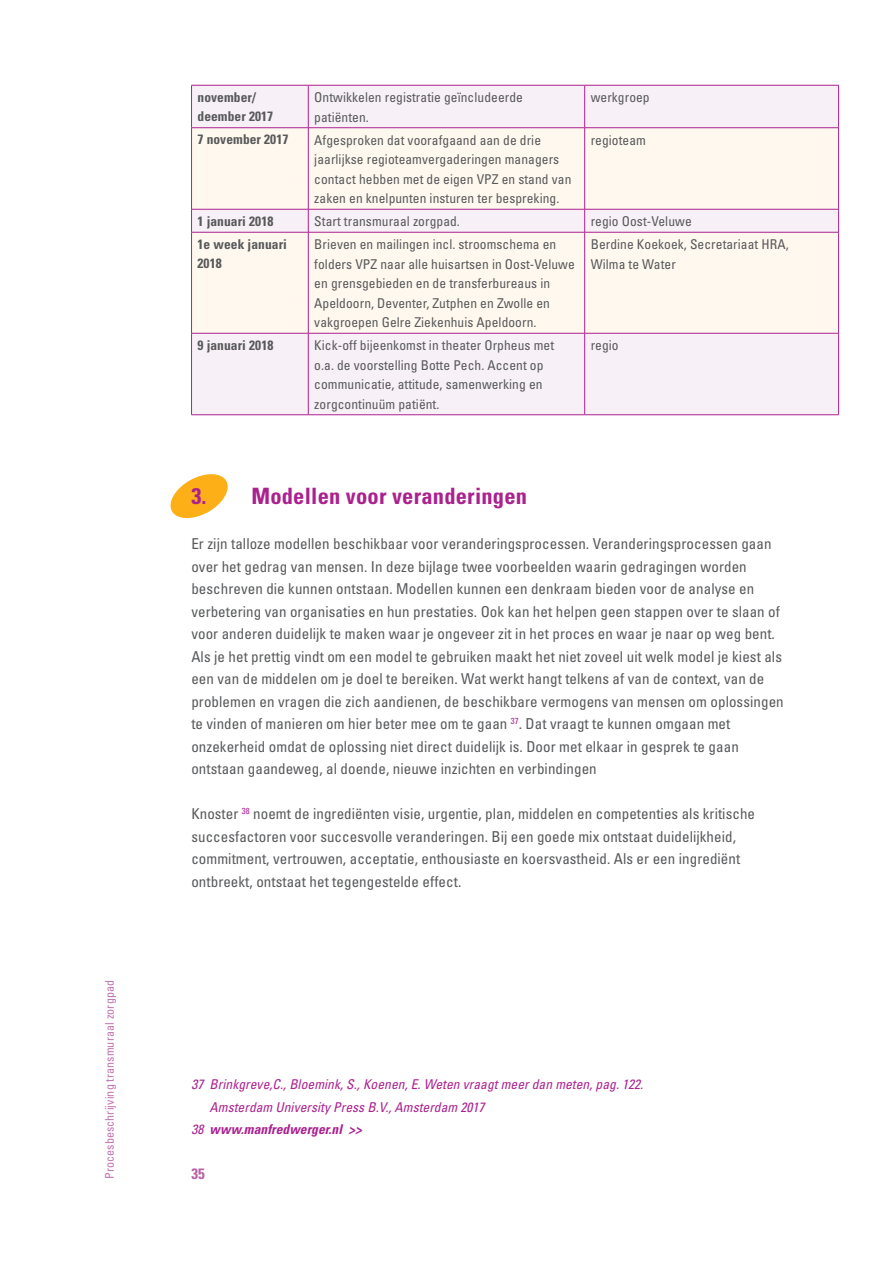
<style>
.page{position:relative;width:893px;height:1263px;background:#fff}
.page>*{position:absolute;margin:0;border:0;box-sizing:border-box;transform-origin:0 0}
.t1{font:700 condensed 22.5px "Univers";letter-spacing:.01em;color:#ab218e}
.t2{font:condensed 15px/22.5px "Univers";letter-spacing:.005em;color:#58595b}
.t3{font:700 condensed 15px "Univers";color:#ba60a5}
.t4{font:condensed 13.5px/19.5px "Univers";letter-spacing:.005em;color:#58595b}
.t5{font:italic condensed 13.5px "Univers";letter-spacing:.005em;color:#ab218e}
.t6{font:700 condensed 13.5px/19.5px "Univers";letter-spacing:.005em;color:#58595b}
.t7{font:italic 700 condensed 13.5px "Univers";letter-spacing:.005em;color:#ab218e}
.t8{font:condensed 12px "Univers";letter-spacing:.01em;color:#c174b0}
.s1{font-weight:400}
</style>
<div class="page">
<svg style="left:170px;top:474px;width:58px;height:45px"></svg>
<div style="left:192px;top:86px;width:646px;height:328px;background:#f7f0f7"></div>
<div style="left:192px;top:128px;width:646px;height:205px;background:#fff8ef"></div>
<hr style="left:308px;top:85px;width:1px;height:43px;background:#ab218e">
<hr style="left:584px;top:85px;width:1px;height:43px;background:#ab218e">
<hr style="left:308px;top:128px;width:1px;height:81px;background:#ab218e">
<hr style="left:584px;top:128px;width:1px;height:81px;background:#ab218e">
<svg style="left:308px;top:210px;width:1px;height:22px"></svg>
<svg style="left:584px;top:210px;width:1px;height:22px"></svg>
<hr style="left:308px;top:232px;width:1px;height:101px;background:#ab218e">
<hr style="left:584px;top:232px;width:1px;height:101px;background:#ab218e">
<hr style="left:308px;top:333px;width:1px;height:82px;background:#ab218e">
<hr style="left:584px;top:333px;width:1px;height:82px;background:#ab218e">
<hr style="left:191px;top:85px;width:117px;height:1px;background:#ab218e">
<hr style="left:191px;top:85px;width:1px;height:43px;background:#ab218e">
<hr style="left:308px;top:85px;width:277px;height:1px;background:#ab218e">
<hr style="left:585px;top:85px;width:254px;height:1px;background:#ab218e">
<hr style="left:838px;top:85px;width:1px;height:43px;background:#ab218e">
<hr style="left:191px;top:127px;width:117px;height:1px;background:#ab218e">
<hr style="left:191px;top:128px;width:1px;height:81px;background:#ab218e">
<hr style="left:308px;top:127px;width:277px;height:1px;background:#ab218e">
<hr style="left:585px;top:127px;width:254px;height:1px;background:#ab218e">
<hr style="left:838px;top:128px;width:1px;height:81px;background:#ab218e">
<hr style="left:191px;top:209px;width:117px;height:1px;background:#ab218e">
<svg style="left:191px;top:209px;width:1px;height:23px"></svg>
<hr style="left:308px;top:209px;width:277px;height:1px;background:#ab218e">
<hr style="left:585px;top:209px;width:254px;height:1px;background:#ab218e">
<svg style="left:838px;top:209px;width:1px;height:23px"></svg>
<hr style="left:191px;top:232px;width:117px;height:1px;background:#ab218e">
<hr style="left:191px;top:232px;width:1px;height:101px;background:#ab218e">
<hr style="left:308px;top:232px;width:277px;height:1px;background:#ab218e">
<hr style="left:585px;top:232px;width:254px;height:1px;background:#ab218e">
<hr style="left:838px;top:232px;width:1px;height:101px;background:#ab218e">
<hr style="left:191px;top:333px;width:117px;height:1px;background:#ab218e">
<hr style="left:191px;top:333px;width:1px;height:82px;background:#ab218e">
<hr style="left:308px;top:333px;width:277px;height:1px;background:#ab218e">
<hr style="left:585px;top:333px;width:254px;height:1px;background:#ab218e">
<hr style="left:838px;top:333px;width:1px;height:82px;background:#ab218e">
<hr style="left:191px;top:414px;width:117px;height:1px;background:#ab218e">
<hr style="left:308px;top:414px;width:277px;height:1px;background:#ab218e">
<hr style="left:585px;top:414px;width:254px;height:1px;background:#ab218e">
<p class="t8" style="left:102px;top:1179px;width:201px;rotate:-90deg">Procesbeschrijving transmuraal zorgpad</p>
<p class="t6" style="left:198px;top:87px;width:77px">november/ deember 2017</p>
<p class="t4" style="left:314px;top:87px;width:210px">Ontwikkelen registratie geïncludeerde patiënten.</p>
<p class="t4" style="left:591px;top:87px;width:61px">werkgroep</p>
<p class="t6" style="left:198px;top:129px;width:92px">7 november 2017</p>
<p class="t4" style="left:314px;top:130px;width:259px">Afgesproken dat voorafgaand aan de drie jaarlijkse regioteamvergaderingen managers contact hebben met de eigen VPZ en stand van zaken en knelpunten insturen ter bespreking.</p>
<p class="t4" style="left:591px;top:130px;width:57px">regioteam</p>
<p class="t6" style="left:198px;top:211px;width:77px">1 januari 2018</p>
<p class="t4" style="left:314px;top:211px;width:147px">Start transmuraal zorgpad.</p>
<p class="t4" style="left:591px;top:211px;width:103px">regio Oost-Veluwe</p>
<p class="t6" style="left:198px;top:234px;width:91px">1e week januari<br>2018</p>
<p class="t4" style="left:314px;top:234px;width:262px">Brieven en mailingen incl. stroomschema en folders VPZ naar alle huisartsen in Oost-Veluwe en grensgebieden en de transferbureaus in Apeldoorn, Deventer, Zutphen en Zwolle en vakgroepen Gelre Ziekenhuis Apeldoorn.</p>
<p class="t4" style="left:591px;top:234px;width:199px">Berdine Koekoek, Secretariaat HRA,<br>Wilma te Water</p>
<p class="t6" style="left:198px;top:335px;width:77px">9 januari 2018</p>
<p class="t4" style="left:314px;top:335px;width:241px">Kick-off bijeenkomst in theater Orpheus met o.a. de voorstelling Botte Pech. Accent op communicatie, attitude, samenwerking en zorgcontinuüm patiënt.</p>
<p class="t4" style="left:591px;top:335px;width:30px">regio</p>
<h1 class="t1" style="left:191px;top:482px;width:337px">3. Modellen voor veranderingen</h1>
<p class="t2" style="left:191px;top:532px;width:594px">Er zijn talloze modellen beschikbaar voor veranderingsprocessen. Veranderingsprocessen gaan over het gedrag van mensen. In deze bijlage twee voorbeelden waarin gedragingen worden beschreven die kunnen ontstaan. Modellen kunnen een denkraam bieden voor de analyse en verbetering van organisaties en hun prestaties. Ook kan het helpen geen stappen over te slaan of voor anderen duidelijk te maken waar je ongeveer zit in het proces en waar je naar op weg bent.<br>Als je het prettig vindt om een model te gebruiken maakt het niet zoveel uit welk model je kiest als een van de middelen om je doel te bereiken. Wat werkt hangt telkens af van de context, van de problemen en vragen die zich aandienen, de beschikbare vermogens van mensen om oplossingen te vinden of manieren om hier beter mee om te gaan <sup>37</sup>. Dat vraagt te kunnen omgaan met onzekerheid omdat de oplossing niet direct duidelijk is. Door met elkaar in gesprek te gaan ontstaan gaandeweg, al doende, nieuwe inzichten en verbindingen</p>
<p class="t2" style="left:191px;top:802px;width:565px">Knoster <sup>38</sup> noemt de ingrediënten visie, urgentie, plan, middelen en competenties als kritische succesfactoren voor succesvolle veranderingen. Bij een goede mix ontstaat duidelijkheid, commitment, vertrouwen, acceptatie, enthousiaste en koersvastheid. Als er een ingrediënt ontbreekt, ontstaat het tegengestelde effect.</p>
<p class="t5" style="left:191px;top:1076px;width:453px">37 Brinkgreve,C., Bloemink, S., Koenen, E. Weten vraagt meer dan meten, pag. 122.</p>
<p class="t5" style="left:210px;top:1098px;width:276px">Amsterdam University Press B.V., Amsterdam 2017</p>
<p class="t7" style="left:191px;top:1121px;width:172px"><span class="s1">38</span> www.manfredwerger.nl &gt;&gt;</p>
<p class="t3" style="left:191px;top:1164px;width:15px">35</p>
</div>
